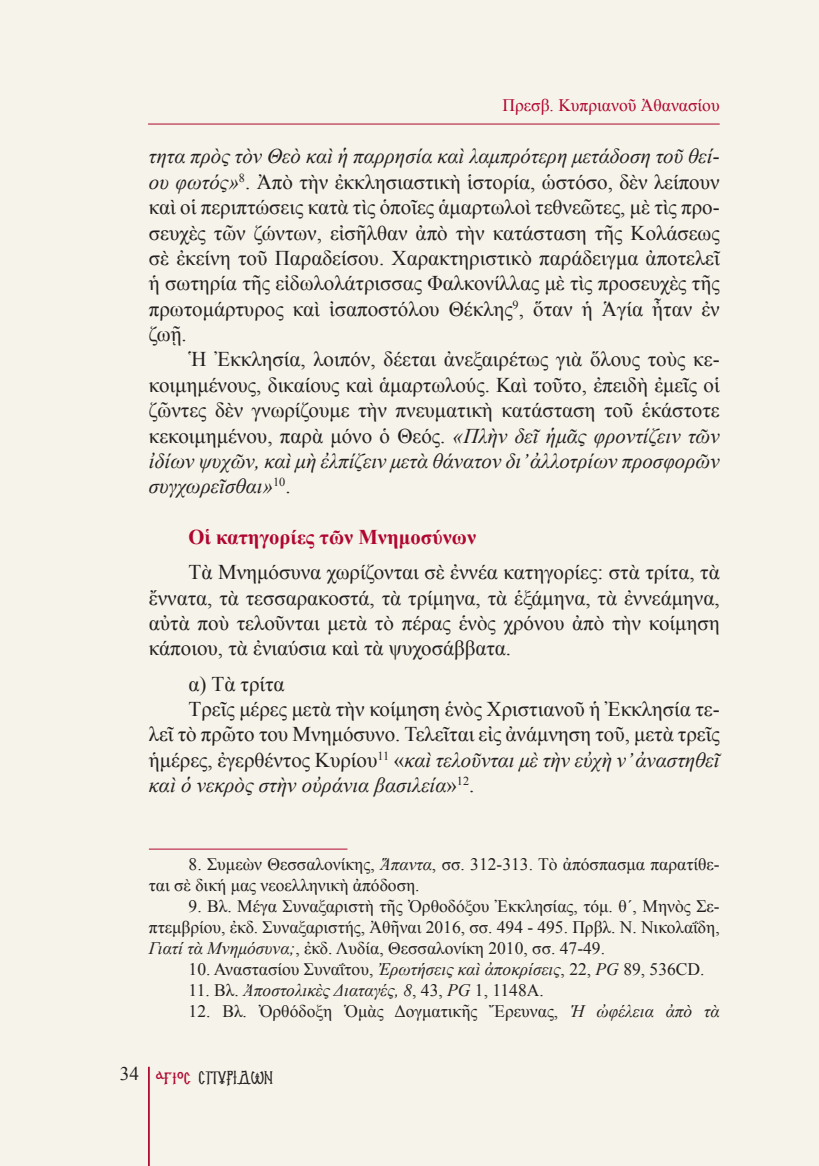
<style>
.page{position:relative;width:819px;height:1166px;background:#f6f3ea}
.page>*{position:absolute;margin:0;border:0;box-sizing:border-box;transform-origin:0 0}
.t1{font:21px/25.4px "Times New Roman";color:#231f20;text-align:justify}
.t2{font:italic 21px "Times New Roman";color:#231f20}
.t3{font:700 21px "Times New Roman";color:#b00630}
.t4{font:17.5px/21px "Times New Roman";color:#231f20}
.t5{font:italic 17.5px "Times New Roman";color:#231f20}
.t6{font:17.5px "Times New Roman";color:#b00630}
.t7{font:17.5px "PF Konstantinople";color:#231f20}
.s1{font-style:italic}
.s2{font-style:normal}
.s3{font-size:21px;color:#b00630}
</style>
<div class="page">
<hr style="left:148px;top:1067px;width:2px;height:99px;background:#ae082c">
<hr style="left:148px;top:124px;width:571px;height:1px;background:#ae082c">
<hr style="left:149px;top:848px;width:198px;height:1px;background:#b00630">
<p class="t6" style="left:502px;top:93px;width:219px">Πρεσβ. Κυπριανοῦ Ἀθανασίου</p>
<p class="t1" style="left:149px;top:143px;width:572px"><span class="s1">τητα πρὸς τὸν Θεὸ καὶ ἡ παρρησία καὶ λαμπρότερη μετάδοση τοῦ θεί&shy;ου φωτός»</span><sup>8</sup>. Ἀπὸ τὴν ἐκκλησιαστικὴ ἱστορία, ὡστόσο, δὲν λείπουν καὶ οἱ περιπτώσεις κατὰ τὶς ὁποῖες ἁμαρτωλοὶ τεθνεῶτες, μὲ τὶς προ&shy;σευχὲς τῶν ζώντων, εἰσῆλθαν ἀπὸ τὴν κατάσταση τῆς Κολάσεως σὲ ἐκείνη τοῦ Παραδείσου. Χαρακτηριστικὸ παράδειγμα ἀποτελεῖ ἡ σωτηρία τῆς εἰδωλολάτρισσας Φαλκονίλλας μὲ τὶς προσευχὲς τῆς πρωτομάρτυρος καὶ ἰσαποστόλου Θέκλης<sup>9</sup>, ὅταν ἡ Ἁγία ἦταν ἐν ζωῇ.</p>
<p class="t1" style="left:149px;top:346px;width:572px;text-indent:40px">Ἡ Ἐκκλησία, λοιπόν, δέεται ἀνεξαιρέτως γιὰ ὅλους τοὺς κε&shy;κοιμημένους, δικαίους καὶ ἁμαρτωλούς. Καὶ τοῦτο, ἐπειδὴ ἐμεῖς οἱ ζῶντες δὲν γνωρίζουμε τὴν πνευματικὴ κατάσταση τοῦ ἑκάστοτε κεκοιμημένου, παρὰ μόνο ὁ Θεός. <span class="s1">«Πλὴν δεῖ ἡμᾶς φροντίζειν τῶν ἰδίων ψυχῶν, καὶ μὴ ἐλπίζειν μετὰ θάνατον δι’ ἀλλοτρίων προσφορῶν συγχωρεῖσθαι»</span><sup>10</sup>.</p>
<p class="t3" style="left:189px;top:522px;width:289px">Οἱ κατηγορίες τῶν Μνημοσύνων</p>
<p class="t1" style="left:149px;top:559px;width:572px;text-indent:40px">Τὰ Μνημόσυνα χωρίζονται σὲ ἐννέα κατηγορίες: στὰ τρίτα, τὰ ἔννατα, τὰ τεσσαρακοστά, τὰ τρίμηνα, τὰ ἑξάμηνα, τὰ ἐννεάμηνα, αὐτὰ ποὺ τελοῦνται μετὰ τὸ πέρας ἑνὸς χρόνου ἀπὸ τὴν κοίμηση κάποιου, τὰ ἐνιαύσια καὶ τὰ ψυχοσάββατα.</p>
<p class="t1" style="left:189px;top:671px;width:97px">α) Τὰ τρίτα</p>
<p class="t1" style="left:189px;top:696px;width:532px">Τρεῖς μέρες μετὰ τὴν κοίμηση ἑνὸς Χριστιανοῦ ἡ Ἐκκλησία τε-</p>
<p class="t1" style="left:149px;top:721px;width:572px">λεῖ τὸ πρῶτο του Μνημόσυνο. Τελεῖται εἰς ἀνάμνηση τοῦ, μετὰ τρεῖς</p>
<p class="t2" style="left:149px;top:745px;width:572px"><span class="s2">ἡμέρες, ἐγερθέντος Κυρίου</span><sup>11</sup> <span class="s2">«</span>καὶ τελοῦνται μὲ τὴν εὐχὴ ν’ ἀναστηθεῖ</p>
<p class="t2" style="left:149px;top:771px;width:327px">καὶ ὁ νεκρὸς στὴν οὐράνια βασιλεία<span class="s2">»</span><sup>12</sup><span class="s2">.</span></p>
<p class="t4" style="left:149px;top:853px;width:572px;text-indent:40px">8. Συμεὼν Θεσσαλονίκης, <span class="s1">Ἅπαντα</span>, σσ. 312-313. Τὸ ἀπόσπασμα παρατίθε&shy;ται σὲ δική μας νεοελληνικὴ ἀπόδοση.</p>
<p class="t4" style="left:149px;top:895px;width:572px;text-align:justify;text-indent:40px">9. Βλ. Μέγα Συναξαριστὴ τῆς Ὀρθοδόξου Ἐκκλησίας, τόμ. θ΄, Μηνὸς Σε&shy;πτεμβρίου, ἐκδ. Συναξαριστής, Ἀθῆναι 2016, σσ. 494 - 495. Πρβλ. Ν. Νικολαΐδη, <span class="s1">Γιατί τὰ Μνημόσυνα;</span>, ἐκδ. Λυδία, Θεσσαλονίκη 2010, σσ. 47-49.</p>
<p class="t4" style="left:189px;top:958px;width:517px">10. Αναστασίου Συναΐτου, <span class="s1">Ἐρωτήσεις καὶ ἀποκρίσεις</span>, 22, <span class="s1">PG</span> 89, 536CD.</p>
<p class="t5" style="left:189px;top:978px;width:356px"><span class="s2">11. Βλ.</span> Ἀποστολικὲς Διαταγές, 8<span class="s2">, 43,</span> PG <span class="s2">1, 1148Α.</span></p>
<p class="t4" style="left:189px;top:1000px;width:532px">12. Βλ. Ὀρθόδοξη Ὁμὰς Δογματικῆς Ἔρευνας, <span class="s1">Ἡ ὠφέλεια ἀπὸ τὰ</span></p>
<p class="t7" style="left:120px;top:1066px;width:154px"><sup>34</sup> <span class="s3">αγιοσ</span> ΣΠΥΡΙΔΩΝ</p>
</div>
